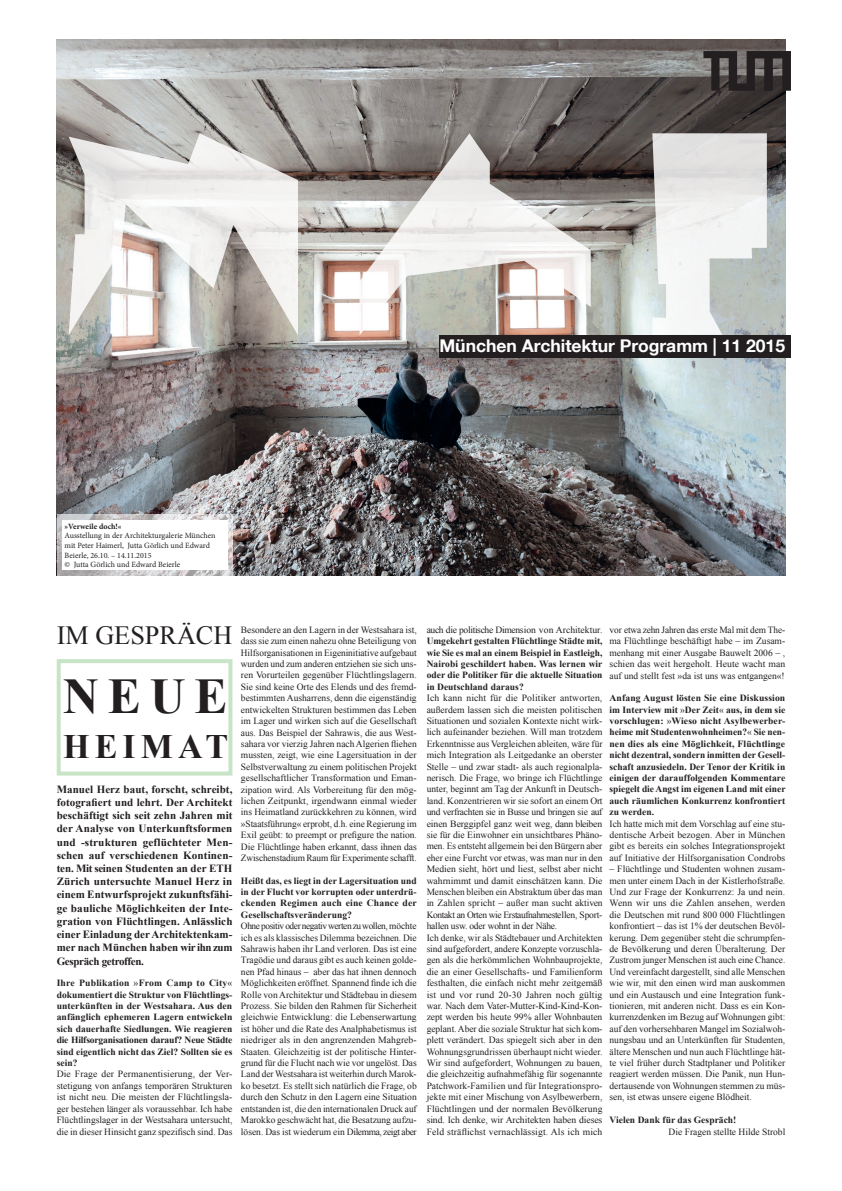
<style>
.page{position:relative;width:842px;height:1191px;background:#fff}
.page>*{position:absolute;margin:0;border:0;box-sizing:border-box;transform-origin:0 0}
.t1{font:700 50px "Times New Roman";color:#231f20}
.t2{font:700 34.2px "Times New Roman";color:#231f20}
.t3{font:26.2px "Times New Roman";color:#231f20}
.t4{font:700 17.5px "TUM Neue Helvetica";color:#fff}
.t5{font:700 11px/13.2px "Times New Roman";letter-spacing:.005em;color:#231f20;text-align:justify}
.t6{font:9.5px/11.4px "Times New Roman";color:#231f20;text-align:justify}
.t7{font:700 9.5px/11.4px "Times New Roman";letter-spacing:.005em;color:#231f20;text-align:justify}
.t8{font:9.5px "Times New Roman";letter-spacing:-.035em;color:#231f20}
.t9{font:8px/9.6px "Minion Pro";color:#231f20}
.t10{font:700 8px "Minion Pro";color:#231f20}
.s1{font-weight:400}
</style>
<div class="page">
<img style="left:57px;top:40px;width:728px;height:535px">
<svg style="left:57px;top:514px;width:175px;height:62px;background:#c9c7c8"></svg>
<div style="left:62px;top:520px;width:165px;height:50px;background:#fff"></div>
<svg style="left:69px;top:133px;width:229px;height:202px"></svg>
<svg style="left:703px;top:51px;width:88px;height:40px;background:#3f3b3b"></svg>
<svg style="left:360px;top:133px;width:231px;height:202px"></svg>
<svg style="left:652px;top:133px;width:115px;height:202px"></svg>
<div style="left:439px;top:335px;width:352px;height:22px;background:#231f20"></div>
<div style="left:57px;top:659px;width:175px;height:116px;border:4px solid #c7e4c7"></div>
<h3 class="t4" style="left:439px;top:335px;width:347px">München Architektur Programm | 11 2015</h3>
<p class="t10" style="left:65px;top:520px;width:58px">»Verweile doch!«</p>
<p class="t9" style="left:65px;top:531px;width:152px">Ausstellung in der Architekturgalerie München mit Peter Haimerl, Jutta Görlich und Edward Beierle, 26.10. – 14.11.2015<br>© Jutta Görlich und Edward Beierle</p>
<h3 class="t3" style="left:57px;top:618px;width:177px">IM GESPRÄCH</h3>
<h1 class="t1" style="left:63px;top:661px;width:85px">Neue</h1>
<h2 class="t2" style="left:63px;top:723px;width:29px">heimat</h2>
<p class="t5" style="left:57px;top:782px;width:177px">Manuel Herz baut, forscht, schreibt, fotografiert und lehrt. Der Architekt beschäftigt sich seit zehn Jahren mit der Analyse von Unterkunftsformen und -strukturen geflüchteter Men&shy;schen auf verschiedenen Kontinen&shy;ten. Mit seinen Studenten an der ETH Zürich untersuchte Manuel Herz in einem Entwurfsprojekt zukunftsfähi&shy;ge bauliche Möglichkeiten der Inte&shy;gration von Flüchtlingen. Anlässlich einer Einladung der Architektenkam&shy;mer nach München haben wir ihn zum Gespräch getroffen.</p>
<p class="t7" style="left:57px;top:977px;width:177px">Ihre Publikation <span class="s1">»</span>From Camp to City<span class="s1">« </span>dokumentiert die Struktur von Flüchtlings&shy;unterkünften in der Westsahara. Aus den anfänglich ephemeren Lagern entwickeln sich dauerhafte Siedlungen. Wie reagieren die Hilfsorganisationen darauf? Neue Städte sind eigentlich nicht das Ziel? Sollten sie es sein?</p>
<p class="t6" style="left:57px;top:1068px;width:177px">Die Frage der Permanentisierung, der Ver&shy;stetigung von anfangs temporären Strukturen ist nicht neu. Die meisten der Flüchtlingsla&shy;ger bestehen länger als voraussehbar. Ich habe Flüchtlingslager in der Westsahara untersucht, die in dieser Hinsicht ganz spezifisch sind. Das</p>
<p class="t6" style="left:241px;top:624px;width:177px">Besondere an den Lagern in der Westsahara ist, dass sie zum einen nahezu ohne Beteiligung von Hilfsorganisationen in Eigeninitiative aufgebaut wurden und zum anderen entziehen sie sich uns&shy;ren Vorurteilen gegenüber Flüchtlingslagern.<br>Sie sind keine Orte des Elends und des fremd&shy;bestimmten Ausharrens, denn die eigenständig entwickelten Strukturen bestimmen das Leben im Lager und wirken sich auf die Gesellschaft aus. Das Beispiel der Sahrawis, die aus West&shy;sahara vor vierzig Jahren nach Algerien fliehen mussten, zeigt, wie eine Lagersituation in der Selbstverwaltung zu einem politischen Projekt gesellschaftlicher Transformation und Eman&shy;zipation wird. Als Vorbereitung für den mög&shy;lichen Zeitpunkt, irgendwann einmal wieder ins Heimatland zurückkehren zu können, wird »Staatsführung« erprobt, d.h. eine Regierung im Exil geübt: to preempt or prefigure the nation.<br>Die Flüchtlinge haben erkannt, dass ihnen das Zwischenstadium Raum für Experimente schafft.</p>
<p class="t7" style="left:241px;top:874px;width:177px">Heißt das, es liegt in der Lagersituation und in der Flucht vor korrupten oder unterdrü&shy;ckenden Regimen auch eine Chance der Gesellschaftsveränderung?</p>
<p class="t6" style="left:241px;top:920px;width:177px">Ohne positiv oder negativ werten zu wollen, möchte ich es als klassisches Dilemma bezeichnen. Die Sahrawis haben ihr Land verloren. Das ist eine Tragödie und daraus gibt es auch keinen golde&shy;nen Pfad hinaus – aber das hat ihnen dennoch Möglichkeiten eröffnet. Spannend finde ich die Rolle von Architektur und Städtebau in diesem Prozess. Sie bilden den Rahmen für Sicherheit gleichwie Entwicklung: die Lebenserwartung ist höher und die Rate des Analphabetismus ist niedriger als in den angrenzenden Mahgreb-Staaten. Gleichzeitig ist der politische Hinter&shy;grund für die Flucht nach wie vor ungelöst. Das Land der Westsahara ist weiterhin durch Marok&shy;ko besetzt. Es stellt sich natürlich die Frage, ob durch den Schutz in den Lagern eine Situation entstanden ist, die den internationalen Druck auf Marokko geschwächt hat, die Besatzung aufzu&shy;lösen. Das ist wiederum ein Dilemma, zeigt aber</p>
<p class="t8" style="left:427px;top:623px;width:177px">auch die politische Dimension von Architektur.</p>
<p class="t7" style="left:427px;top:635px;width:177px">Umgekehrt gestalten Flüchtlinge Städte mit, wie Sie es mal an einem Beispiel in Eastleigh, Nairobi geschildert haben. Was lernen wir oder die Politiker für die aktuelle Situation in Deutschland daraus?</p>
<p class="t6" style="left:427px;top:692px;width:177px;text-align:left">Ich kann nicht für die Politiker antworten, außerdem lassen sich die meisten politischen Situationen und sozialen Kontexte nicht wirk&shy;lich aufeinander beziehen. Will man trotzdem Erkenntnisse aus Vergleichen ableiten, wäre für mich Integration als Leitgedanke an oberster Stelle – und zwar stadt- als auch regionalpla&shy;nerisch. Die Frage, wo bringe ich Flüchtlinge unter, beginnt am Tag der Ankunft in Deutsch&shy;land. Konzentrieren wir sie sofort an einem Ort und verfrachten sie in Busse und bringen sie auf einen Berggipfel ganz weit weg, dann bleiben sie für die Einwohner ein unsichtbares Phäno&shy;men. Es entsteht allgemein bei den Bürgern aber eher eine Furcht vor etwas, was man nur in den Medien sieht, hört und liest, selbst aber nicht wahrnimmt und damit einschätzen kann. Die Menschen bleiben ein Abstraktum über das man in Zahlen spricht – außer man sucht aktiven Kontakt an Orten wie Erstaufnahmestellen, Sport&shy;hallen usw. oder wohnt in der Nähe.<br>Ich denke, wir als Städtebauer und Architekten sind aufgefordert, andere Konzepte vorzuschla&shy;gen als die herkömmlichen Wohnbauprojekte, die an einer Gesellschafts- und Familienform festhalten, die einfach nicht mehr zeitgemäß ist und vor rund 20-30 Jahren noch gültig war. Nach dem Vater-Mutter-Kind-Kind-Kon&shy;zept werden bis heute 99% aller Wohnbauten geplant. Aber die soziale Struktur hat sich kom&shy;plett verändert. Das spiegelt sich aber in den Wohnungsgrundrissen überhaupt nicht wieder.<br>Wir sind aufgefordert, Wohnungen zu bauen, die gleichzeitig aufnahmefähig für sogenannte Patchwork-Familien und für Integrationspro&shy;jekte mit einer Mischung von Asylbewerbern, Flüchtlingen und der normalen Bevölkerung sind. Ich denke, wir Architekten haben dieses Feld sträflichst vernachlässigt. Als ich mich</p>
<p class="t6" style="left:609px;top:624px;width:177px">vor etwa zehn Jahren das erste Mal mit dem The&shy;ma Flüchtlinge beschäftigt habe – im Zusam&shy;menhang mit einer Ausgabe Bauwelt 2006 – , schien das weit hergeholt. Heute wacht man auf und stellt fest »da ist uns was entgangen«!</p>
<p class="t7" style="left:609px;top:692px;width:178px">Anfang August lösten Sie eine Diskussion im Interview mit <span class="s1">»</span>Der Zeit<span class="s1">«</span> aus, in dem sie vorschlugen: <span class="s1">»</span>Wieso nicht Asylbewerber&shy;heime mit Studentenwohnheimen?<span class="s1">«</span> Sie nen&shy;nen dies als eine Möglichkeit, Flüchtlinge nicht dezentral, sondern inmitten der Gesell&shy;schaft anzusiedeln. Der Tenor der Kritik in einigen der darauffolgenden Kommentare spiegelt die Angst im eigenen Land mit einer auch räumlichen Konkurrenz konfrontiert zu werden.</p>
<p class="t6" style="left:609px;top:817px;width:177px">Ich hatte mich mit dem Vorschlag auf eine stu&shy;dentische Arbeit bezogen. Aber in München gibt es bereits ein solches Integrationsprojekt auf Initiative der Hilfsorganisation Condrobs</p>
<p class="t6" style="left:609px;top:863px;width:177px">– Flüchtlinge und Studenten wohnen zusam&shy;men unter einem Dach in der Kistlerhofstraße.<br>Und zur Frage der Konkurrenz: Ja und nein.<br>Wenn wir uns die Zahlen ansehen, werden die Deutschen mit rund 800 000 Flüchtlingen konfrontiert – das ist 1% der deutschen Bevöl&shy;kerung. Dem gegenüber steht die schrumpfen&shy;de Bevölkerung und deren Überalterung. Der Zustrom junger Menschen ist auch eine Chance.<br>Und vereinfacht dargestellt, sind alle Menschen wie wir, mit den einen wird man auskommen und ein Austausch und eine Integration funk&shy;tionieren, mit anderen nicht. Dass es ein Kon&shy;kurrenzdenken im Bezug auf Wohnungen gibt: auf den vorhersehbaren Mangel im Sozialwoh&shy;nungsbau und an Unterkünften für Studenten, ältere Menschen und nun auch Flüchtlinge hät&shy;te viel früher durch Stadtplaner und Politiker reagiert werden müssen. Die Panik, nun Hun&shy;dertausende von Wohnungen stemmen zu müs&shy;sen, ist etwas unsere eigene Blödheit.</p>
<p class="t7" style="left:609px;top:1114px;width:128px">Vielen Dank für das Gespräch!</p>
<p class="t6" style="left:669px;top:1125px;width:118px">Die Fragen stellte Hilde Strobl</p>
</div>
